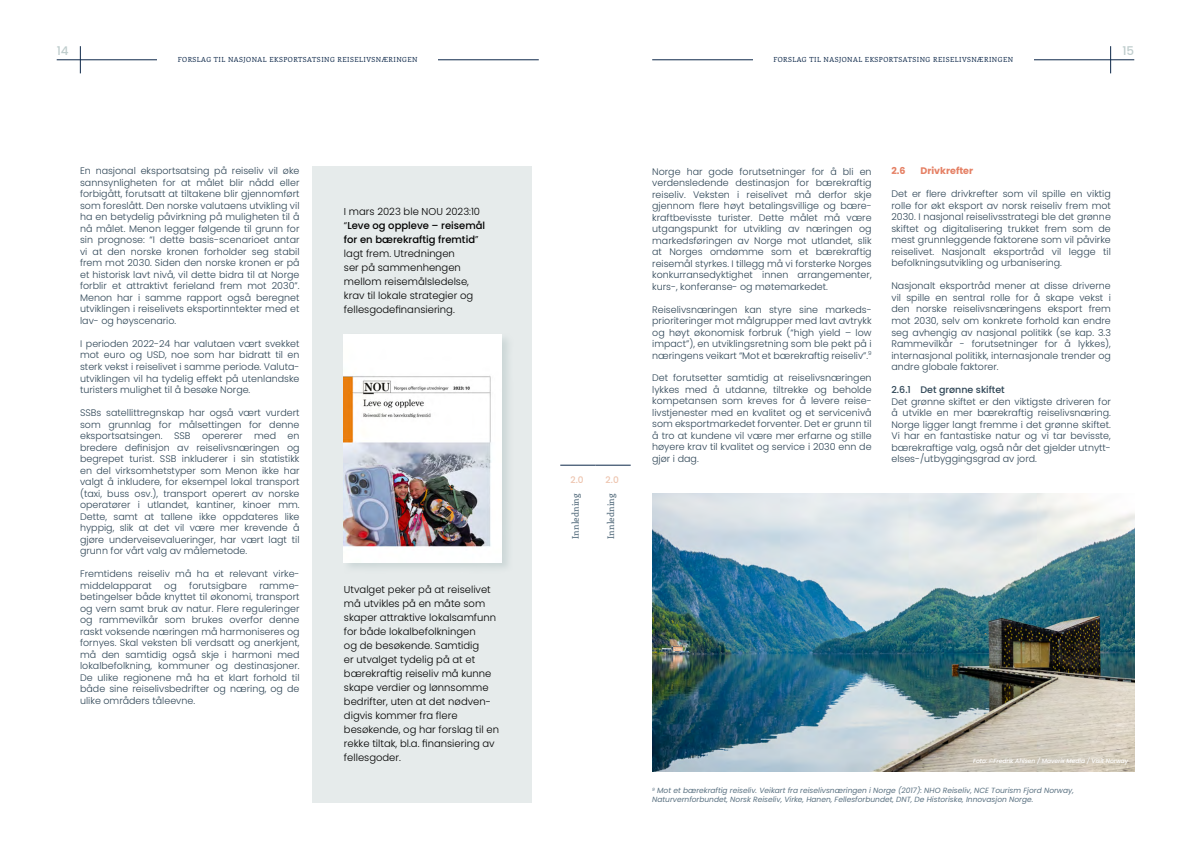
<style>
.page{position:relative;width:1191px;height:842px;background:#fff}
.page>*{position:absolute;margin:0;border:0;box-sizing:border-box;transform-origin:0 0}
.t1{font:500 12px "Poppins";color:#bfcdcd}
.t2{font:300 10px/14px "Poppins";color:#000}
.t3{font:300 9.5px/11.5px "Poppins";color:#2e4555;text-align:justify}
.t4{font:500 9.5px "Poppins";color:#2e4555}
.t5{font:700 9.5px "Poppins";color:#e58064}
.t6{font:500 9px "Enriqueta";letter-spacing:.01em;color:#5b7282}
.t7{font:500 9px "Poppins";color:#edc3ad}
.t8{font:italic 7.5px/9px "Poppins";color:#5b7282}
.t9{font:7px "Enriqueta";letter-spacing:.07em;color:#0c2749}
.t10{font:italic 500 6px "Poppins";letter-spacing:-.01em;color:#fff}
.s1{font-weight:500}
</style>
<div class="page">
<hr style="left:57px;top:60px;width:482px;height:1px;background:#0c2749">
<hr style="left:560px;top:465px;width:35px;height:1px;background:#0c2749">
<hr style="left:595px;top:465px;width:35px;height:1px;background:#0c2749">
<hr style="left:652px;top:60px;width:482px;height:1px;background:#0c2749">
<svg style="left:80px;top:46px;width:1px;height:27px"></svg>
<svg style="left:1110px;top:46px;width:1px;height:27px"></svg>
<div style="left:157px;top:55px;width:281px;height:18px;background:#fff"></div>
<div style="left:753px;top:55px;width:280px;height:18px;background:#fff"></div>
<div style="left:312px;top:166px;width:219px;height:636px;background:#e6ebeb"></div>
<div style="left:342px;top:333px;width:171px;height:240px;background:#bfcdcd;opacity:.65"></div>
<img style="left:344px;top:335px;width:158px;height:227px">
<img style="left:652px;top:494px;width:482px;height:277px">
<p class="t1" style="left:57px;top:44px;width:13px">14</p>
<p class="t1" style="left:1122px;top:44px;width:13px">15</p>
<p class="t9" style="left:178px;top:55px;width:241px">FORSLAG TIL NASJONAL EKSPORTSATSING REISELIVSNÆRINGEN</p>
<p class="t9" style="left:773px;top:55px;width:241px">FORSLAG TIL NASJONAL EKSPORTSATSING REISELIVSNÆRINGEN</p>
<p class="t3" style="left:80px;top:165px;width:221px">En nasjonal eksportsatsing på reiseliv vil øke sannsynligheten for at målet blir nådd eller forbigått, forutsatt at tiltakene blir gjennomført som foreslått. Den norske valutaens utvikling vil ha en betydelig påvirkning på muligheten til å nå målet. Menon legger følgende til grunn for sin prognose: “I dette basis-scenarioet antar vi at den norske kronen forholder seg stabil frem mot 2030. Siden den norske kronen er på et historisk lavt nivå, vil dette bidra til at Norge forblir et attraktivt ferieland frem mot 2030”.<br>Menon har i samme rapport også beregnet utviklingen i reiselivets eksportinntekter med et lav- og høyscenario.</p>
<p class="t3" style="left:80px;top:338px;width:221px">I perioden 2022-24 har valutaen vært svekket mot euro og USD, noe som har bidratt til en sterk vekst i reiselivet i samme periode. Valuta&shy;utviklingen vil ha tydelig effekt på utenlandske turisters mulighet til å besøke Norge.</p>
<p class="t3" style="left:80px;top:407px;width:221px">SSBs satellittregnskap har også vært vurdert som grunnlag for målsettingen for denne eksportsatsingen. SSB opererer med en bredere definisjon av reiselivsnæringen og begrepet turist. SSB inkluderer i sin statistikk en del virksomhetstyper som Menon ikke har valgt å inkludere, for eksempel lokal transport (taxi, buss osv.), transport operert av norske operatører i utlandet, kantiner, kinoer mm.<br>Dette, samt at tallene ikke oppdateres like hyppig, slik at det vil være mer krevende å gjøre underveisevalueringer, har vært lagt til grunn for vårt valg av målemetode.</p>
<p class="t3" style="left:80px;top:568px;width:221px">Fremtidens reiseliv må ha et relevant virke&shy;middelapparat</p>
<p class="t3" style="left:164px;top:579px;width:14px">og</p>
<p class="t3" style="left:189px;top:579px;width:59px">forutsigbare</p>
<p class="t3" style="left:80px;top:579px;width:221px;text-indent:179px">ramme&shy;betingelser både knyttet til økonomi, transport og vern samt bruk av natur. Flere reguleringer og rammevilkår som brukes overfor denne raskt voksende næringen må harmoniseres og fornyes. Skal veksten bli verdsatt og anerkjent, må den samtidig også skje i harmoni med lokalbefolkning, kommuner og destinasjoner.<br>De ulike regionene må ha et klart forhold til både sine reiselivsbedrifter og næring, og de ulike områders tåleevne.</p>
<p class="t2" style="left:344px;top:204px;width:143px">I mars 2023 ble NOU 2023:10 “<span class="s1">Leve og oppleve – reisemål for en bærekraftig fremtid</span>” lagt frem. Utredningen<br>ser på sammenhengen mellom reisemålsledelse, krav til lokale strategier og fellesgodefinansiering.</p>
<p class="t2" style="left:344px;top:582px;width:156px">Utvalget peker på at reiselivet må utvikles på en måte som skaper attraktive lokalsamfunn for både lokalbefolkningen<br>og de besøkende. Samtidig<br>er utvalget tydelig på at et bærekraftig reiseliv må kunne skape verdier og lønnsomme bedrifter, uten at det nødven&shy;digvis kommer fra flere besøkende, og har forslag til en rekke tiltak, bl.a. finansiering av fellesgoder.</p>
<p class="t7" style="left:570px;top:475px;width:15px">2.0</p>
<p class="t7" style="left:605px;top:475px;width:15px">2.0</p>
<p class="t6" style="left:569px;top:539px;width:47px;rotate:-90deg">Innledning</p>
<p class="t6" style="left:605px;top:539px;width:47px;rotate:-90deg">Innledning</p>
<p class="t3" style="left:652px;top:166px;width:221px">Norge har gode forutsetninger for å bli en verdensledende destinasjon for bærekraftig reiseliv. Veksten i reiselivet må derfor skje gjennom flere høyt betalingsvillige og bære&shy;kraftbevisste turister. Dette målet må være utgangspunkt for utvikling av næringen og markedsføringen av Norge mot utlandet, slik at Norges omdømme som et bærekraftig reisemål styrkes. I tillegg må vi forsterke Norges konkurransedyktighet innen arrangementer, kurs-, konferanse- og møtemarkedet.</p>
<p class="t3" style="left:652px;top:304px;width:221px">Reiselivsnæringen kan styre sine markeds&shy;prioriteringer mot målgrupper med lavt avtrykk og høyt økonomisk forbruk (“high yield – low impact”), en utviklingsretning som ble pekt på i næringens veikart “Mot et bærekraftig reiseliv”.<sup>9</sup></p>
<p class="t3" style="left:652px;top:372px;width:221px">Det forutsetter samtidig at reiselivsnæringen lykkes med å utdanne, tiltrekke og beholde kompetansen som kreves for å levere reise&shy;livstjenester med en kvalitet og et servicenivå som eksportmarkedet forventer. Det er grunn til å tro at kundene vil være mer erfarne og stille høyere krav til kvalitet og service i 2030 enn de gjør i dag.</p>
<p class="t5" style="left:891px;top:166px;width:16px">2.6</p>
<p class="t5" style="left:920px;top:166px;width:54px">Drivkrefter</p>
<p class="t3" style="left:891px;top:188px;width:221px">Det er flere drivkrefter som vil spille en viktig rolle for økt eksport av norsk reiseliv frem mot 2030. I nasjonal reiselivsstrategi ble det grønne skiftet og digitalisering trukket frem som de mest grunnleggende faktorene som vil påvirke reiselivet. Nasjonalt eksportråd vil legge til befolkningsutvikling og urbanisering.</p>
<p class="t3" style="left:891px;top:280px;width:221px">Nasjonalt eksportråd mener at disse driverne vil spille en sentral rolle for å skape vekst i den norske reiselivsnæringens eksport frem mot 2030, selv om konkrete forhold kan endre seg avhengig av nasjonal politikk (se kap. 3.3<br>Rammevilkår - forutsetninger for å lykkes), internasjonal politikk, internasjonale trender og andre globale faktorer.</p>
<p class="t4" style="left:891px;top:384px;width:115px">2.6.1 Det grønne skiftet</p>
<p class="t3" style="left:891px;top:395px;width:221px">Det grønne skiftet er den viktigste driveren for å utvikle en mer bærekraftig reiselivsnæring.<br>Norge ligger langt fremme i det grønne skiftet.<br>Vi har en fantastiske natur og vi tar bevisste, bærekraftige valg, også når det gjelder utnytt&shy;elses-/utbyggingsgrad av jord.</p>
<p class="t10" style="left:973px;top:757px;width:157px">Foto: ©Fredrik Ahlsen / Maverix Media / Visit Norway</p>
<p class="t8" style="left:652px;top:786px;width:423px"><sup>9</sup> Mot et bærekraftig reiseliv. Veikart fra reiselivsnæringen i Norge (2017): NHO Reiseliv, NCE Tourism Fjord Norway,<br>Naturvernforbundet, Norsk Reiseliv, Virke, Hanen, Fellesforbundet, DNT, De Historiske, Innovasjon Norge.</p>
</div>
